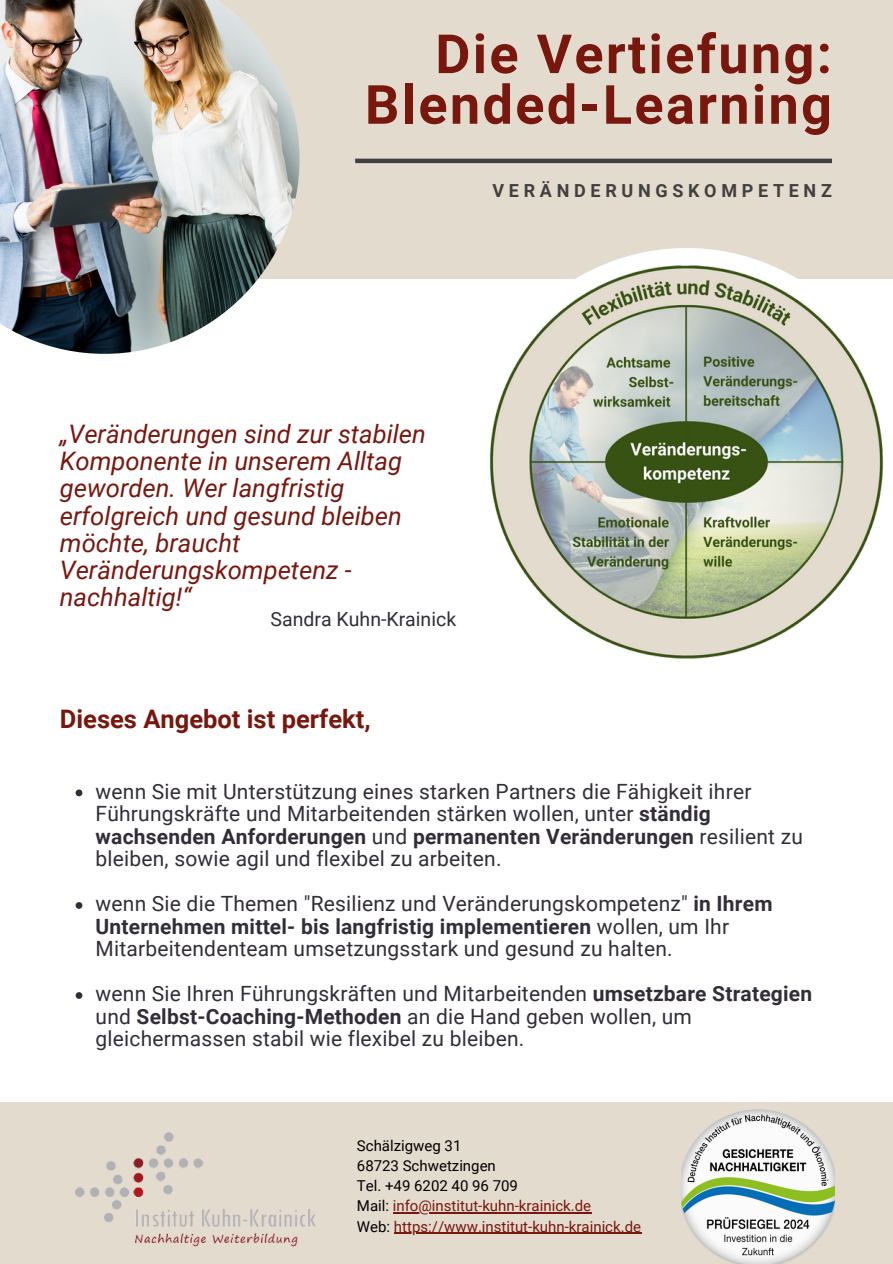
<style>
.page{position:relative;width:893px;height:1264px;background:#fff}
.page>*{position:absolute;margin:0;border:0;box-sizing:border-box;transform-origin:0 0}
.t1{font:700 54px "Roboto";letter-spacing:.045em;color:#78170e}
.t2{font:italic 25.5px/27px "Roboto";color:#78170e}
.t3{font:700 25.5px "Roboto";color:#78170e}
.t4{font:21px/22.5px "Roboto";letter-spacing:.01em;color:#322d37}
.t5{font:19.5px "Roboto";color:#322d37}
.t6{font:700 18px "Roboto";letter-spacing:.26em;color:#404040}
.t7{font:15px "Roboto";color:#78170e}
.t8{font:15px "Roboto";color:#000}
.s1{font-weight:700}
.s2{color:#000}
</style>
<div class="page">
<div style="left:0;top:0;width:892px;height:278px;background:#e4dbcf"></div>
<svg style="left:470px;top:248px;width:422px;height:31px"></svg>
<img style="left:0;top:0;width:299px;height:354px">
<hr style="left:355px;top:159px;width:476px;height:4px;background:#404040">
<div style="left:0;top:1102px;width:892px;height:161px;background:#e4dbcf"></div>
<img style="left:681px;top:1109px;width:153px;height:154px">
<img style="left:75px;top:1132px;width:241px;height:115px">
<svg style="left:76px;top:789px;width:6px;height:7px"></svg>
<svg style="left:76px;top:902px;width:6px;height:6px"></svg>
<svg style="left:76px;top:992px;width:6px;height:6px"></svg>
<hr style="left:393px;top:1212px;width:198px;height:1px;background:#78170e">
<hr style="left:394px;top:1232px;width:247px;height:1px;background:#78170e">
<img style="left:483px;top:259px;width:406px;height:406px;border-radius:50%">
<p class="t1" style="left:435px;top:23px;width:398px">Die Vertiefung:</p>
<p class="t1" style="left:365px;top:74px;width:468px">Blended-Learning</p>
<p class="t6" style="left:492px;top:181px;width:341px">VERÄNDERUNGSKOMPETENZ</p>
<p class="t2" style="left:60px;top:421px;width:367px">„Veränderungen sind zur stabilen<br>Komponente in unserem Alltag geworden. Wer langfristig erfolgreich und gesund bleiben möchte, braucht<br>Veränderungskompetenz - nachhaltig!“</p>
<p class="t5" style="left:270px;top:607px;width:187px">Sandra Kuhn-Krainick</p>
<p class="t3" style="left:60px;top:704px;width:312px">Dieses Angebot ist perfekt,</p>
<p class="t4" style="left:96px;top:780px;width:708px">wenn Sie mit Unterstützung eines starken Partners die Fähigkeit ihrer Führungskräfte und Mitarbeitenden stärken wollen, unter <span class="s1">ständig wachsenden Anforderungen</span> und <span class="s1">permanenten Veränderungen</span> resilient zu bleiben, sowie agil und flexibel zu arbeiten.</p>
<p class="t4" style="left:96px;top:892px;width:678px">wenn Sie die Themen "Resilienz und Veränderungskompetenz" <span class="s1">in Ihrem<br>Unternehmen mittel- bis langfristig implementieren</span> wollen, um Ihr<br>Mitarbeitendenteam umsetzungsstark und gesund zu halten.</p>
<p class="t4" style="left:96px;top:982px;width:718px">wenn Sie Ihren Führungskräften und Mitarbeitenden <span class="s1">umsetzbare Strategien </span>und <span class="s1">Selbst-Coaching-Methoden</span> an die Hand geben wollen, um gleichermassen stabil wie flexibel zu bleiben.</p>
<p class="t8" style="left:357px;top:1136px;width:106px">Schälzigweg 31</p>
<p class="t8" style="left:357px;top:1156px;width:140px">68723 Schwetzingen</p>
<p class="t8" style="left:357px;top:1177px;width:162px">Tel. +49 6202 40 96 709</p>
<p class="t7" style="left:357px;top:1197px;width:236px"><span class="s2">Mail:</span> info@institut-kuhn-krainick.de</p>
<p class="t7" style="left:357px;top:1217px;width:286px"><span class="s2">Web:</span> https://www.institut-kuhn-krainick.de</p>
</div>
